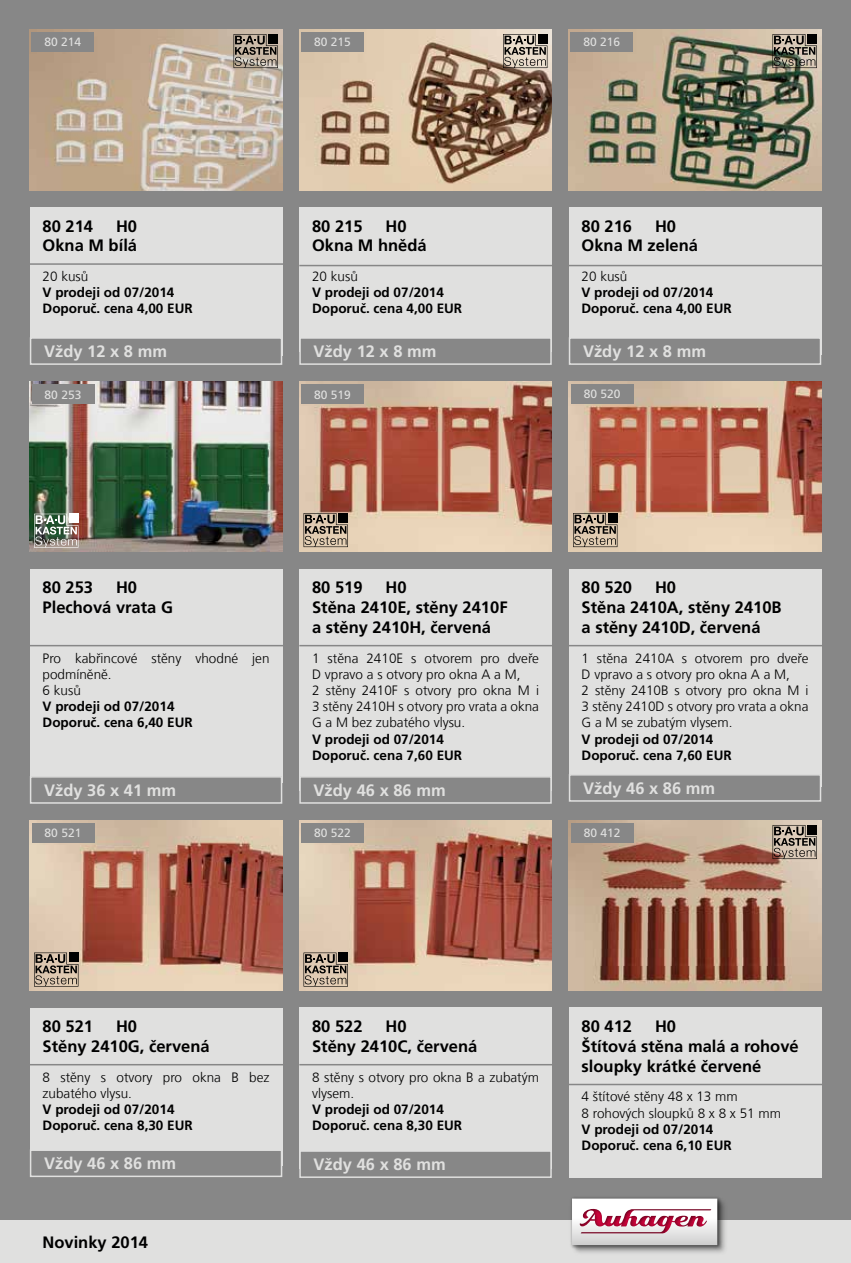
<style>
.page{position:relative;width:851px;height:1263px;background:#fff}
.page>*{position:absolute;margin:0;border:0;box-sizing:border-box;transform-origin:0 0}
.t1{font:700 16.5px/19.8px "Frutiger LT Com";color:#000}
.t2{font:700 16.5px "Frutiger LT Com";color:#e0e0df}
.t3{font:300 13.5px/16.2px "Frutiger LT Com";color:#000}
.t4{font:700 13.5px/16.2px "Frutiger LT Com";color:#000}
.t5{font:12px "Frutiger LT Com";color:#e0e0df}
</style>
<div class="page">
<div style="left:0;top:0;width:850px;height:1263px;background:#878787"></div>
<div style="left:0;top:1220px;width:850px;height:43px;background:#e0e0df"></div>
<div style="left:571px;top:1197px;width:158px;height:60px;background:#000;opacity:.37"></div>
<img style="left:570px;top:1197px;width:153px;height:54px">
<svg style="left:572px;top:1198px;width:145px;height:47px"></svg>
<img style="left:30px;top:30px;width:252px;height:161px">
<div style="left:32px;top:32px;width:62px;height:20px;background:#878787"></div>
<svg style="left:233px;top:34px;width:45px;height:34px;background:#80766b"></svg>
<img style="left:299px;top:30px;width:252px;height:161px">
<div style="left:301px;top:32px;width:62px;height:20px;background:#878787"></div>
<svg style="left:503px;top:34px;width:44px;height:34px"></svg>
<img style="left:568px;top:30px;width:253px;height:161px">
<div style="left:570px;top:32px;width:63px;height:20px;background:#878787"></div>
<svg style="left:772px;top:34px;width:44px;height:34px"></svg>
<img style="left:30px;top:382px;width:252px;height:170px">
<div style="left:32px;top:384px;width:62px;height:20px;background:#878787"></div>
<svg style="left:34px;top:514px;width:44px;height:34px"></svg>
<img style="left:568px;top:821px;width:253px;height:170px">
<div style="left:571px;top:823px;width:62px;height:20px;background:#878787"></div>
<svg style="left:772px;top:825px;width:44px;height:34px"></svg>
<img style="left:299px;top:382px;width:252px;height:170px">
<div style="left:301px;top:384px;width:62px;height:20px;background:#878787"></div>
<svg style="left:303px;top:513px;width:45px;height:34px;background:#8f8271"></svg>
<img style="left:568px;top:382px;width:253px;height:170px">
<div style="left:571px;top:384px;width:62px;height:20px;background:#878787"></div>
<svg style="left:573px;top:513px;width:44px;height:34px"></svg>
<img style="left:299px;top:821px;width:252px;height:170px">
<div style="left:301px;top:823px;width:62px;height:20px;background:#878787"></div>
<svg style="left:303px;top:952px;width:45px;height:34px;background:#928374"></svg>
<img style="left:30px;top:821px;width:252px;height:170px">
<div style="left:32px;top:823px;width:62px;height:20px;background:#878787"></div>
<svg style="left:34px;top:952px;width:44px;height:34px"></svg>
<div style="left:30px;top:207px;width:252px;height:149px;background:#e0e0df"></div>
<hr style="left:30px;top:263px;width:266px;height:2px;background:#878787">
<div style="left:31px;top:338px;width:250px;height:26px;background:#878787"></div>
<div style="left:30px;top:337px;width:252px;height:28px;border:2px solid #e0e0df"></div>
<div style="left:299px;top:207px;width:252px;height:144px;background:#e0e0df"></div>
<hr style="left:299px;top:265px;width:267px;height:1px;background:#878787">
<div style="left:300px;top:338px;width:251px;height:26px;background:#878787"></div>
<div style="left:299px;top:337px;width:252px;height:28px;border:2px solid #e0e0df"></div>
<div style="left:568px;top:207px;width:253px;height:147px;background:#e0e0df"></div>
<hr style="left:568px;top:265px;width:267px;height:1px;background:#878787">
<div style="left:569px;top:338px;width:251px;height:26px;background:#878787"></div>
<div style="left:568px;top:337px;width:253px;height:28px;border:2px solid #e0e0df"></div>
<div style="left:30px;top:569px;width:252px;height:213px;background:#e0e0df"></div>
<hr style="left:30px;top:645px;width:266px;height:1px;background:#878787">
<div style="left:31px;top:777px;width:250px;height:26px;background:#878787"></div>
<div style="left:30px;top:776px;width:252px;height:28px;border:2px solid #e0e0df"></div>
<div style="left:568px;top:1008px;width:253px;height:170px;background:#e0e0df"></div>
<hr style="left:568px;top:1084px;width:267px;height:1px;background:#878787">
<div style="left:299px;top:569px;width:252px;height:221px;background:#e0e0df"></div>
<hr style="left:299px;top:645px;width:267px;height:1px;background:#878787">
<div style="left:300px;top:777px;width:251px;height:26px;background:#878787"></div>
<div style="left:299px;top:776px;width:252px;height:28px;border:2px solid #e0e0df"></div>
<div style="left:568px;top:569px;width:253px;height:218px;background:#e0e0df"></div>
<hr style="left:568px;top:645px;width:267px;height:1px;background:#878787">
<div style="left:569px;top:775px;width:251px;height:26px;background:#878787"></div>
<div style="left:568px;top:774px;width:253px;height:28px;border:2px solid #e0e0df"></div>
<div style="left:30px;top:1008px;width:252px;height:157px;background:#e0e0df"></div>
<hr style="left:30px;top:1064px;width:266px;height:1px;background:#878787">
<div style="left:31px;top:1150px;width:250px;height:26px;background:#878787"></div>
<div style="left:30px;top:1149px;width:252px;height:28px;border:2px solid #e0e0df"></div>
<div style="left:299px;top:1008px;width:252px;height:161px;background:#e0e0df"></div>
<hr style="left:299px;top:1064px;width:267px;height:1px;background:#878787">
<div style="left:300px;top:1151px;width:251px;height:26px;background:#878787"></div>
<div style="left:299px;top:1150px;width:252px;height:28px;border:2px solid #e0e0df"></div>
<p class="t5" style="left:45px;top:35px;width:38px">80 214</p>
<p class="t5" style="left:314px;top:35px;width:38px">80 215</p>
<p class="t5" style="left:583px;top:35px;width:38px">80 216</p>
<p class="t1" style="left:43px;top:216px;width:96px;text-align:right">H0<br>Okna M bílá</p>
<p class="t3" style="left:43px;top:268px;width:47px">20 kusů</p>
<p class="t4" style="left:43px;top:284px;width:152px">V prodeji od 07/2014<br>Doporuč. cena 4,00 EUR</p>
<p class="t2" style="left:44px;top:342px;width:124px">Vždy 12 x 8 mm</p>
<p class="t1" style="left:43px;top:216px;width:52px">80 214</p>
<p class="t1" style="left:312px;top:216px;width:116px;text-indent:73px">H0<br>Okna M hnědá</p>
<p class="t3" style="left:312px;top:268px;width:47px">20 kusů</p>
<p class="t4" style="left:312px;top:284px;width:152px">V prodeji od 07/2014<br>Doporuč. cena 4,00 EUR</p>
<p class="t2" style="left:313px;top:342px;width:124px">Vždy 12 x 8 mm</p>
<p class="t1" style="left:312px;top:216px;width:52px">80 215</p>
<p class="t1" style="left:581px;top:216px;width:118px;text-indent:73px">H0<br>Okna M zelená</p>
<p class="t3" style="left:581px;top:268px;width:47px">20 kusů</p>
<p class="t4" style="left:581px;top:284px;width:152px">V prodeji od 07/2014<br>Doporuč. cena 4,00 EUR</p>
<p class="t2" style="left:583px;top:342px;width:124px">Vždy 12 x 8 mm</p>
<p class="t1" style="left:581px;top:216px;width:52px">80 216</p>
<p class="t5" style="left:45px;top:387px;width:38px">80 253</p>
<p class="t5" style="left:314px;top:387px;width:38px">80 519</p>
<p class="t5" style="left:583px;top:387px;width:38px">80 520</p>
<p class="t1" style="left:43px;top:578px;width:132px;text-indent:73px">H0<br>Plechová vrata G</p>
<p class="t3" style="left:43px;top:650px;width:228px">Pro kabřincové stěny vhodné jen podmíněně.<br>6 kusů</p>
<p class="t4" style="left:43px;top:698px;width:152px">V prodeji od 07/2014<br>Doporuč. cena 6,40 EUR</p>
<p class="t1" style="left:43px;top:578px;width:52px">80 253</p>
<p class="t2" style="left:44px;top:781px;width:134px">Vždy 36 x 41 mm</p>
<p class="t1" style="left:312px;top:578px;width:197px;text-indent:73px">H0<br>Stěna 2410E, stěny 2410F a stěny 2410H, červená</p>
<p class="t3" style="left:312px;top:650px;width:228px">1 stěna 2410E s otvorem pro dveře<br>D vpravo a s otvory pro okna A a M,<br>2 stěny 2410F s otvory pro okna M i<br>3 stěny 2410H s otvory pro vrata a okna<br>G a M bez zubatého vlysu.</p>
<p class="t4" style="left:312px;top:731px;width:152px">V prodeji od 07/2014<br>Doporuč. cena 7,60 EUR</p>
<p class="t2" style="left:313px;top:781px;width:134px">Vždy 46 x 86 mm</p>
<p class="t1" style="left:312px;top:578px;width:52px">80 519</p>
<p class="t1" style="left:581px;top:578px;width:201px;text-indent:73px">H0<br>Stěna 2410A, stěny 2410B a stěny 2410D, červená</p>
<p class="t3" style="left:581px;top:650px;width:228px">1 stěna 2410A s otvorem pro dveře<br>D vpravo a s otvory pro okna A a M,<br>2 stěny 2410B s otvory pro okna M i<br>3 stěny 2410D s otvory pro vrata a okna<br>G a M se zubatým vlysem.</p>
<p class="t4" style="left:581px;top:731px;width:152px">V prodeji od 07/2014<br>Doporuč. cena 7,60 EUR</p>
<p class="t2" style="left:583px;top:779px;width:134px">Vždy 46 x 86 mm</p>
<p class="t1" style="left:581px;top:578px;width:52px">80 520</p>
<p class="t5" style="left:45px;top:826px;width:38px">80 521</p>
<p class="t5" style="left:314px;top:826px;width:38px">80 522</p>
<p class="t5" style="left:583px;top:826px;width:38px">80 412</p>
<p class="t1" style="left:43px;top:1016px;width:168px;text-align:center">H0<br>Stěny 2410G, červená</p>
<p class="t3" style="left:43px;top:1069px;width:228px">8 stěny s otvory pro okna B bez zubatého vlysu.</p>
<p class="t4" style="left:43px;top:1101px;width:152px">V prodeji od 07/2014<br>Doporuč. cena 8,30 EUR</p>
<p class="t2" style="left:44px;top:1154px;width:134px">Vždy 46 x 86 mm</p>
<p class="t1" style="left:43px;top:1016px;width:52px">80 521</p>
<p class="t1" style="left:43px;top:1232px;width:107px">Novinky 2014</p>
<p class="t1" style="left:312px;top:1016px;width:167px;text-align:center">H0<br>Stěny 2410C, červená</p>
<p class="t3" style="left:312px;top:1069px;width:228px">8 stěny s otvory pro okna B a zubatým vlysem.</p>
<p class="t4" style="left:312px;top:1101px;width:152px">V prodeji od 07/2014<br>Doporuč. cena 8,30 EUR</p>
<p class="t2" style="left:313px;top:1155px;width:134px">Vždy 46 x 86 mm</p>
<p class="t1" style="left:312px;top:1016px;width:52px">80 522</p>
<p class="t1" style="left:581px;top:1016px;width:219px;text-indent:73px">H0<br>Štítová stěna malá a rohové sloupky krátké červené</p>
<p class="t3" style="left:581px;top:1089px;width:201px">4 štítové stěny 48 x 13 mm<br>8 rohových sloupků 8 x 8 x 51 mm</p>
<p class="t4" style="left:581px;top:1121px;width:152px">V prodeji od 07/2014<br>Doporuč. cena 6,10 EUR</p>
<p class="t1" style="left:581px;top:1016px;width:52px">80 412</p>
</div>
